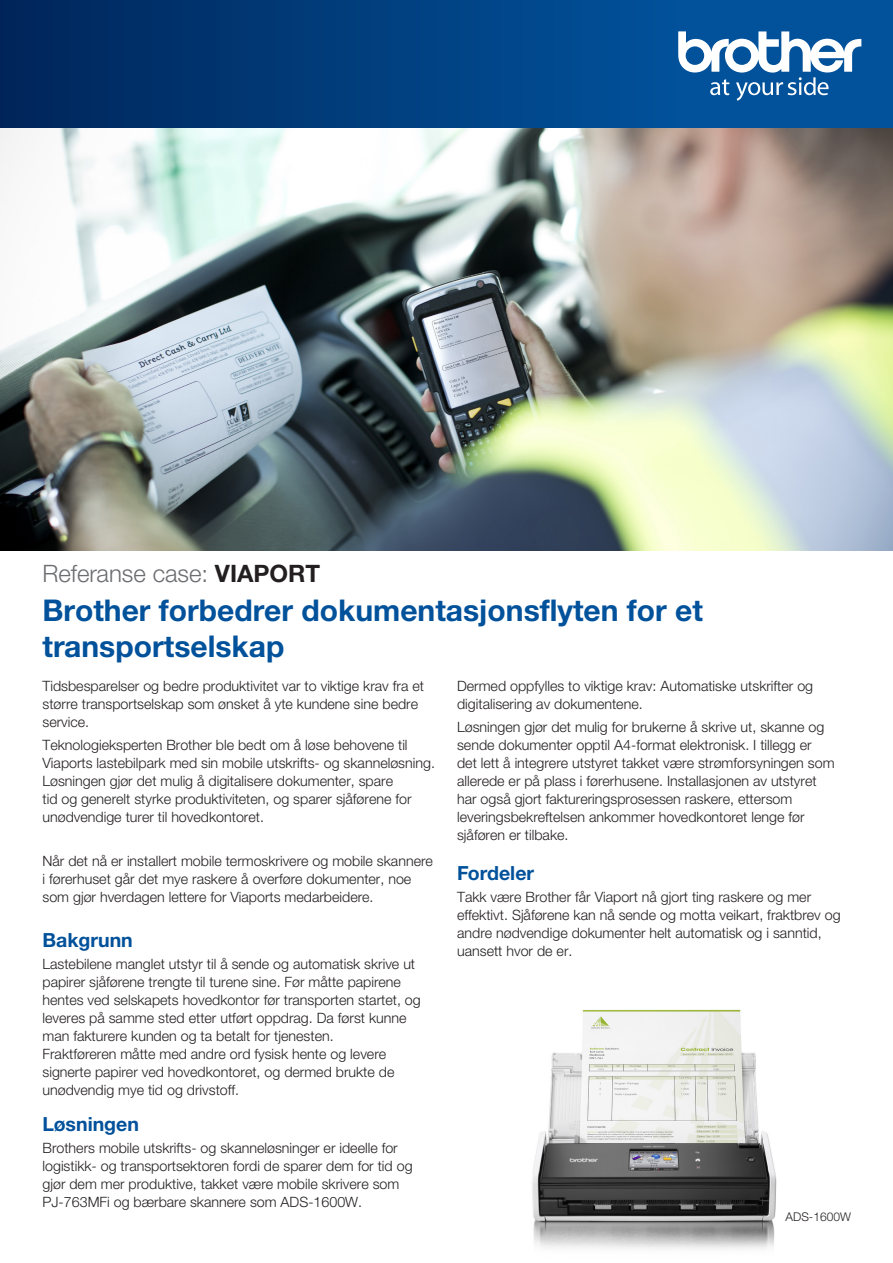
<style>
.page{position:relative;width:893px;height:1263px;background:#fff}
.page>*{position:absolute;margin:0;border:0;box-sizing:border-box;transform-origin:0 0}
.t1{font:700 30px/36px "Helvetica Neue LTW1 G";color:#01519b}
.Case_study1{font:300 24px "Helvetica Neue LTW1 G";color:#6c6d70}
.Mellem{font:700 19.5px "Helvetica Neue LTW1 G";color:#01519b}
.Mellem-2{font:300 14.25px/18px "Helvetica Neue";color:#231f20}
.Quote_name{font:300 12px "Helvetica Neue LTW1 G";color:#231f20}
.s1{font-weight:700;color:#231f20}
</style>
<div class="page">
<img style="left:0;top:128px;width:893px;height:423px">
<div style="left:0;top:0;width:685px;height:128px;background:linear-gradient(to right,#00265a,#01529c)"></div>
<div style="left:685px;top:0;width:208px;height:128px;background:#01519b"></div>
<svg style="left:678px;top:31px;width:183px;height:70px"></svg>
<img style="left:532px;top:1010px;width:245px;height:239px">
<p class="Case_study1" style="left:43px;top:558px;width:279px">Referanse case: <span class="s1">VIAPORT</span></p>
<p class="t1" style="left:43px;top:592px;width:662px">Brother forbedrer dokumentasjonsflyten for et transportselskap</p>
<p class="Mellem-2" style="left:43px;top:677px;width:383px">Tidsbesparelser og bedre produktivitet var to viktige krav fra et større transportselskap som ønsket å yte kundene sine bedre service.</p>
<p class="Mellem-2" style="left:43px;top:735px;width:394px">Teknologieksperten Brother ble bedt om å løse behovene til Viaports lastebilpark med sin mobile utskrifts- og skanneløsning.<br>Løsningen gjør det mulig å digitalisere dokumenter, spare<br>tid og generelt styrke produktiviteten, og sparer sjåførene for unødvendige turer til hovedkontoret.</p>
<p class="Mellem-2" style="left:43px;top:852px;width:392px">Når det nå er installert mobile termoskrivere og mobile skannere i førerhuset går det mye raskere å overføre dokumenter, noe som gjør hverdagen lettere for Viaports medarbeidere.</p>
<p class="Mellem" style="left:43px;top:927px;width:92px">Bakgrunn</p>
<p class="Mellem-2" style="left:43px;top:954px;width:380px">Lastebilene manglet utstyr til å sende og automatisk skrive ut papirer sjåførene trengte til turene sine. Før måtte papirene hentes ved selskapets hovedkontor før transporten startet, og leveres på samme sted etter utført oppdrag. Da først kunne man fakturere kunden og ta betalt for tjenesten.</p>
<p class="Mellem-2" style="left:43px;top:1044px;width:353px">Fraktføreren måtte med andre ord fysisk hente og levere signerte papirer ved hovedkontoret, og dermed brukte de unødvendig mye tid og drivstoff.</p>
<p class="Mellem" style="left:43px;top:1112px;width:98px">Løsningen</p>
<p class="Mellem-2" style="left:43px;top:1139px;width:372px">Brothers mobile utskrifts- og skanneløsninger er ideelle for logistikk- og transportsektoren fordi de sparer dem for tid og gjør dem mer produktive, takket være mobile skrivere som PJ-763MFi og bærbare skannere som ADS-1600W.</p>
<p class="Mellem-2" style="left:457px;top:677px;width:358px">Dermed oppfylles to viktige krav: Automatiske utskrifter og digitalisering av dokumentene.</p>
<p class="Mellem-2" style="left:457px;top:717px;width:379px">Løsningen gjør det mulig for brukerne å skrive ut, skanne og sende dokumenter opptil A4-format elektronisk. I tillegg er det lett å integrere utstyret takket være strømforsyningen som allerede er på plass i førerhusene. Installasjonen av utstyret har også gjort faktureringsprosessen raskere, ettersom leveringsbekreftelsen ankommer hovedkontoret lenge før sjåføren er tilbake.</p>
<p class="Mellem" style="left:457px;top:861px;width:79px">Fordeler</p>
<p class="Mellem-2" style="left:457px;top:888px;width:385px">Takk være Brother får Viaport nå gjort ting raskere og mer effektivt. Sjåførene kan nå sende og motta veikart, fraktbrev og andre nødvendige dokumenter helt automatisk og i sanntid, uansett hvor de er.</p>
<p class="Quote_name" style="left:786px;top:1209px;width:67px">ADS-1600W</p>
</div>
